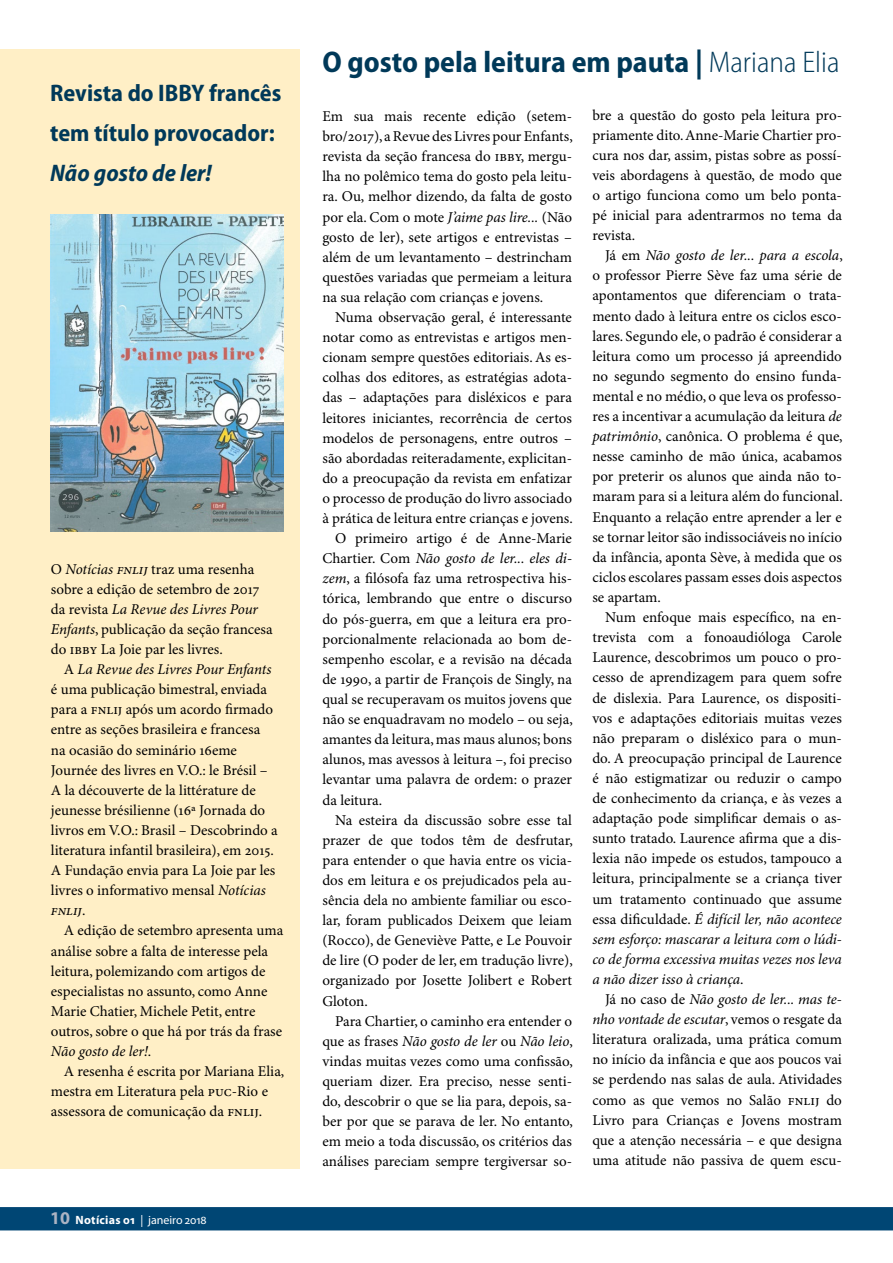
<style>
.page{position:relative;width:893px;height:1263px;background:#fff}
.page>*{position:absolute;margin:0;border:0;box-sizing:border-box;transform-origin:0 0}
.t1{font:700 semi-condensed 30px "Myriad Pro";color:#003959}
.t2{font:700 semi-condensed 24px/40.2px "Myriad Pro";color:#003959}
.t3{font:italic 700 semi-condensed 24px "Myriad Pro";color:#003959}
.t4{font:15px/20.1px "Minion Pro";color:#000;text-align:justify}
.t5{font:italic 15px "Minion Pro";letter-spacing:-.005em;color:#000}
.t6{font:12px "Myriad Pro";letter-spacing:-.005em;color:#fff}
.s1{font-style:italic}
.s2{font-weight:700;font-size:18px;color:#abb3c3}
.s3{font-weight:700}
.s4{font-weight:300}
.s5{font-style:normal}
</style>
<div class="page">
<div style="left:0;top:50px;width:300px;height:1119px;background:#ffefc6"></div>
<div style="left:0;top:1207px;width:893px;height:23px;background:#004674"></div>
<img style="left:50px;top:214px;width:234px;height:317px">
<h2 class="t2" style="left:50px;top:72px;width:233px">Revista do IBBY francês tem título provocador:</h2>
<h2 class="t3" style="left:50px;top:157px;width:163px">Não gosto de ler!</h2>
<p class="t4" style="left:51px;top:559px;width:223px;text-align:left">O <span class="s1">Notícias FNLIJ</span> traz uma resenha sobre a edição de setembro de 2017 da revista <span class="s1">La Revue des Livres Pour Enfants</span>, publicação da seção francesa do IBBY La Joie par les livres.</p>
<p class="t4" style="left:51px;top:660px;width:228px;text-align:left;text-indent:13px">A <span class="s1">La Revue des Livres Pour Enfants </span>é uma publicação bimestral, enviada para a FNLIJ após um acordo firmado entre as seções brasileira e francesa na ocasião do seminário 16eme Journée des livres en V.O.: le Brésil – A la découverte de la littérature de jeunesse brésilienne (16ª Jornada do livros em V.O.: Brasil – Descobrindo a literatura infantil brasileira), em 2015.<br>A Fundação envia para La Joie par les livres o informativo mensal <span class="s1">Notícias FNLIJ</span>.</p>
<p class="t4" style="left:51px;top:921px;width:234px;text-align:left;text-indent:13px">A edição de setembro apresenta uma análise sobre a falta de interesse pela leitura, polemizando com artigos de especialistas no assunto, como Anne Marie Chatier, Michele Petit, entre outros, sobre o que há por trás da frase <span class="s1">Não gosto de ler!</span>.</p>
<p class="t4" style="left:51px;top:1062px;width:235px;text-align:left;text-indent:13px">A resenha é escrita por Mariana Elia, mestra em Literatura pela PUC-Rio e assessora de comunicação da FNLIJ.</p>
<p class="t6" style="left:50px;top:1212px;width:158px"><span class="s2">10</span> <span class="s3">Notícias 01</span> | janeiro 2018</p>
<h1 class="t1" style="left:322px;top:43px;width:519px">O gosto pela leitura em pauta | <span class="s4">Mariana Elia</span></h1>
<p class="t4" style="left:322px;top:107px;width:252px">Em sua mais recente edição (setem&shy;bro/2017), a Revue des Livres pour Enfants, revista da seção francesa do IBBY, mergu&shy;lha no polêmico tema do gosto pela leitu&shy;ra. Ou, melhor dizendo, da falta de gosto por ela. Com o mote <span class="s1">J’aime pas lire...</span> (Não gosto de ler), sete artigos e entrevistas – além de um levantamento – destrincham questões variadas que permeiam a leitura na sua relação com crianças e jovens.</p>
<p class="t4" style="left:335px;top:308px;width:238px">Numa observação geral, é interessante</p>
<p class="t4" style="left:322px;top:328px;width:251px">notar como as entrevistas e artigos men-</p>
<p class="t4" style="left:322px;top:348px;width:251px">cionam sempre questões editoriais. As es-</p>
<p class="t4" style="left:322px;top:368px;width:251px">colhas dos editores, as estratégias adota-</p>
<p class="t4" style="left:322px;top:388px;width:251px">das – adaptações para disléxicos e para</p>
<p class="t4" style="left:322px;top:408px;width:251px">leitores iniciantes, recorrência de certos</p>
<p class="t4" style="left:322px;top:428px;width:251px">modelos de personagens, entre outros –</p>
<p class="t4" style="left:322px;top:448px;width:251px">são abordadas reiteradamente, explicitan-</p>
<p class="t4" style="left:322px;top:469px;width:251px">do a preocupação da revista em enfatizar</p>
<p class="t4" style="left:322px;top:489px;width:251px">o processo de produção do livro associado</p>
<p class="t4" style="left:322px;top:509px;width:252px">à prática de leitura entre crianças e jovens.</p>
<p class="t4" style="left:335px;top:529px;width:238px">O primeiro artigo é de Anne-Marie</p>
<p class="t5" style="left:322px;top:549px;width:251px"><span class="s5">Chartier. Com</span> Não gosto de ler... eles di-</p>
<p class="t4" style="left:322px;top:569px;width:251px"><span class="s1">zem</span>, a filósofa faz uma retrospectiva his-</p>
<p class="t4" style="left:322px;top:589px;width:251px">tórica, lembrando que entre o discurso</p>
<p class="t4" style="left:322px;top:609px;width:251px">do pós-guerra, em que a leitura era pro-</p>
<p class="t4" style="left:322px;top:629px;width:251px">porcionalmente relacionada ao bom de-</p>
<p class="t4" style="left:322px;top:649px;width:251px">sempenho escolar, e a revisão na década</p>
<p class="t4" style="left:322px;top:670px;width:251px">de 1990, a partir de François de Singly, na</p>
<p class="t4" style="left:322px;top:690px;width:251px">qual se recuperavam os muitos jovens que</p>
<p class="t4" style="left:322px;top:710px;width:252px">não se enquadravam no modelo – ou seja,</p>
<p class="t4" style="left:322px;top:730px;width:251px">amantes da leitura, mas maus alunos; bons</p>
<p class="t4" style="left:322px;top:750px;width:251px">alunos, mas avessos à leitura –, foi preciso</p>
<p class="t4" style="left:322px;top:770px;width:251px">levantar uma palavra de ordem: o prazer</p>
<p class="t4" style="left:322px;top:790px;width:61px">da leitura.</p>
<p class="t4" style="left:335px;top:810px;width:238px">Na esteira da discussão sobre esse tal</p>
<p class="t4" style="left:322px;top:830px;width:252px">prazer de que todos têm de desfrutar,</p>
<p class="t4" style="left:322px;top:850px;width:251px">para entender o que havia entre os vicia-</p>
<p class="t4" style="left:322px;top:871px;width:251px">dos em leitura e os prejudicados pela au-</p>
<p class="t4" style="left:322px;top:891px;width:251px">sência dela no ambiente familiar ou esco-</p>
<p class="t4" style="left:322px;top:911px;width:251px">lar, foram publicados Deixem que leiam</p>
<p class="t4" style="left:322px;top:931px;width:251px">(Rocco), de Geneviève Patte, e Le Pouvoir</p>
<p class="t4" style="left:322px;top:951px;width:252px">de lire (O poder de ler, em tradução livre),</p>
<p class="t4" style="left:322px;top:971px;width:251px">organizado por Josette Jolibert e Robert</p>
<p class="t4" style="left:322px;top:991px;width:47px">Gloton.</p>
<p class="t4" style="left:335px;top:1011px;width:238px">Para Chartier, o caminho era entender o</p>
<p class="t5" style="left:322px;top:1032px;width:252px"><span class="s5">que as frases</span> Não gosto de ler <span class="s5">ou</span> Não leio<span class="s5">,</span></p>
<p class="t4" style="left:322px;top:1051px;width:252px">vindas muitas vezes como uma confissão,</p>
<p class="t4" style="left:322px;top:1072px;width:251px">queriam dizer. Era preciso, nesse senti-</p>
<p class="t4" style="left:322px;top:1092px;width:251px">do, descobrir o que se lia para, depois, sa-</p>
<p class="t4" style="left:322px;top:1112px;width:252px">ber por que se parava de ler. No entanto,</p>
<p class="t4" style="left:322px;top:1132px;width:251px">em meio a toda discussão, os critérios das</p>
<p class="t4" style="left:322px;top:1152px;width:251px">análises pareciam sempre tergiversar so-</p>
<p class="t4" style="left:592px;top:105px;width:251px">bre a questão do gosto pela leitura pro&shy;priamente dito. Anne-Marie Chartier pro&shy;cura nos dar, assim, pistas sobre as possí&shy;veis abordagens à questão, de modo que o artigo funciona como um belo ponta&shy;pé inicial para adentrarmos no tema da revista.</p>
<p class="t4" style="left:592px;top:246px;width:252px;text-indent:13px">Já em <span class="s1">Não gosto de ler... para a escola</span>, o professor Pierre Sève faz uma série de apontamentos que diferenciam o trata&shy;mento dado à leitura entre os ciclos esco&shy;lares. Segundo ele, o padrão é considerar a leitura como um processo já apreendido no segundo segmento do ensino funda&shy;mental e no médio, o que leva os professo&shy;res a incentivar a acumulação da leitura <span class="s1">de patrimônio</span>, canônica. O problema é que, nesse caminho de mão única, acabamos por preterir os alunos que ainda não to&shy;maram para si a leitura além do funcional.<br>Enquanto a relação entre aprender a ler e se tornar leitor são indissociáveis no início da infância, aponta Sève, à medida que os ciclos escolares passam esses dois aspectos se apartam.</p>
<p class="t4" style="left:592px;top:608px;width:251px;text-indent:13px">Num enfoque mais específico, na en&shy;trevista com a fonoaudióloga Carole Laurence, descobrimos um pouco o pro&shy;cesso de aprendizagem para quem sofre de dislexia. Para Laurence, os dispositi&shy;vos e adaptações editoriais muitas vezes não preparam o disléxico para o mun&shy;do. A preocupação principal de Laurence é não estigmatizar ou reduzir o campo de conhecimento da criança, e às vezes a adaptação pode simplificar demais o as&shy;sunto tratado. Laurence afirma que a dis&shy;lexia não impede os estudos, tampouco a leitura, principalmente se a criança tiver um tratamento continuado que assume essa dificuldade. <span class="s1">É difícil ler, não acontece sem esforço: mascarar a leitura com o lúdi&shy;co de forma excessiva muitas vezes nos leva a não dizer isso à criança</span>.</p>
<p class="t4" style="left:592px;top:990px;width:251px;text-indent:13px">Já no caso de <span class="s1">Não gosto de ler... mas te&shy;nho vontade de escutar</span>, vemos o resgate da literatura oralizada, uma prática comum no início da infância e que aos poucos vai se perdendo nas salas de aula. Atividades como as que vemos no Salão FNLIJ do Livro para Crianças e Jovens mostram que a atenção necessária – e que designa uma atitude não passiva de quem escu-</p>
</div>
